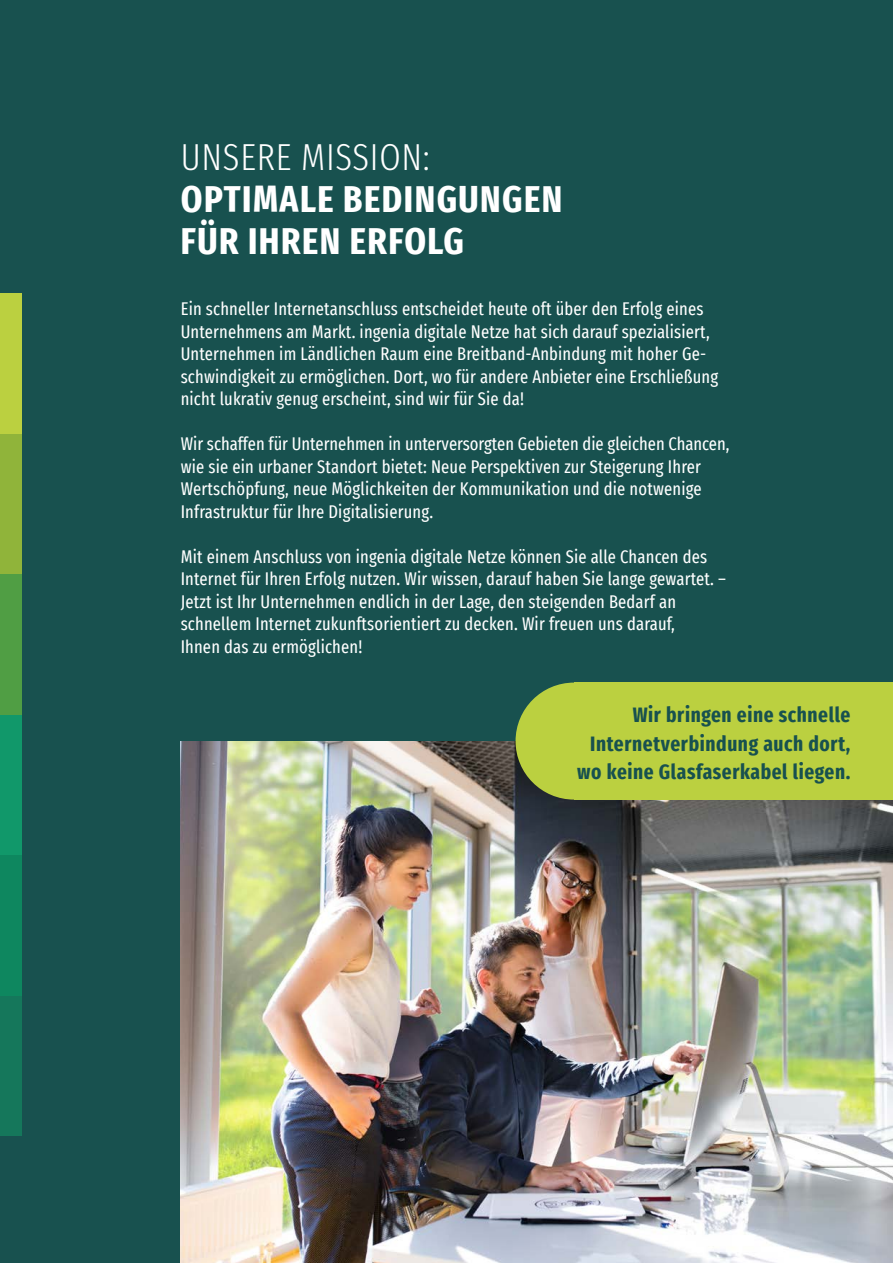
<style>
.page{position:relative;width:893px;height:1263px;background:#18514f}
.page>*{position:absolute;margin:0;border:0;box-sizing:border-box;transform-origin:0 0}
.ingenia_Headline_inv{font:700 extra-condensed 37.5px "Fira Sans";letter-spacing:.04em;color:#fff}
.ingenia_Headline_inv-2{font:300 extra-condensed 37.5px "Fira Sans";letter-spacing:.02em;color:#fff}
.ingenia_Fließtext_in{font:700 extra-condensed 21px/28.5px "Fira Sans";letter-spacing:.03em;color:#18514f;text-align:right}
.ingenia_Fließtext_in-2{font:extra-condensed 18px/22.5px "Fira Sans";letter-spacing:.01em;color:#fff}
</style>
<div class="page">
<div style="left:0;top:293px;width:21px;height:141px;background:#bbd040"></div>
<div style="left:0;top:434px;width:21px;height:140px;background:#90b43a"></div>
<div style="left:0;top:575px;width:21px;height:140px;background:#509e44"></div>
<div style="left:0;top:715px;width:21px;height:141px;background:#11986a"></div>
<div style="left:0;top:856px;width:21px;height:140px;background:#0e875f"></div>
<div style="left:0;top:996px;width:21px;height:141px;background:#15775b"></div>
<img style="left:180px;top:741px;width:713px;height:522px">
<div style="left:516px;top:683px;width:117px;height:117px;background:#bbd040;border-radius:50%"></div>
<div style="left:574px;top:683px;width:319px;height:117px;background:#bbd040"></div>
<p class="ingenia_Headline_inv-2" style="left:181px;top:131px;width:250px">UNSERE MISSION:</p>
<p class="ingenia_Headline_inv" style="left:181px;top:168px;width:383px">OPTIMALE BEDINGUNGEN</p>
<p class="ingenia_Headline_inv" style="left:181px;top:210px;width:285px">FÜR IHREN ERFOLG</p>
<p class="ingenia_Fließtext_in-2" style="left:181px;top:297px;width:539px">Ein schneller Internetanschluss entscheidet heute oft über den Erfolg eines Unternehmens am Markt. ingenia digitale Netze hat sich darauf spezialisiert, Unternehmen im Ländlichen Raum eine Breitband-Anbindung mit hoher Ge&shy;schwindigkeit zu ermöglichen. Dort, wo für andere Anbieter eine Erschließung nicht lukrativ genug erscheint, sind wir für Sie da!</p>
<p class="ingenia_Fließtext_in-2" style="left:181px;top:432px;width:550px">Wir schaffen für Unternehmen in unterversorgten Gebieten die gleichen Chancen, wie sie ein urbaner Standort bietet: Neue Perspektiven zur Steigerung Ihrer Wertschöpfung, neue Möglichkeiten der Kommunikation und die notwenige Infrastruktur für Ihre Digitalisierung.</p>
<p class="ingenia_Fließtext_in-2" style="left:181px;top:545px;width:547px">Mit einem Anschluss von ingenia digitale Netze können Sie alle Chancen des Internet für Ihren Erfolg nutzen. Wir wissen, darauf haben Sie lange gewartet. – Jetzt ist Ihr Unternehmen endlich in der Lage, den steigenden Bedarf an schnellem Internet zukunftsorientiert zu decken. Wir freuen uns darauf,<br>Ihnen das zu ermöglichen!</p>
<p class="ingenia_Fließtext_in" style="left:577px;top:699px;width:275px">Wir bringen eine schnelle<br>Internetverbindung auch dort, wo keine Glasfaserkabel liegen.</p>
</div>
